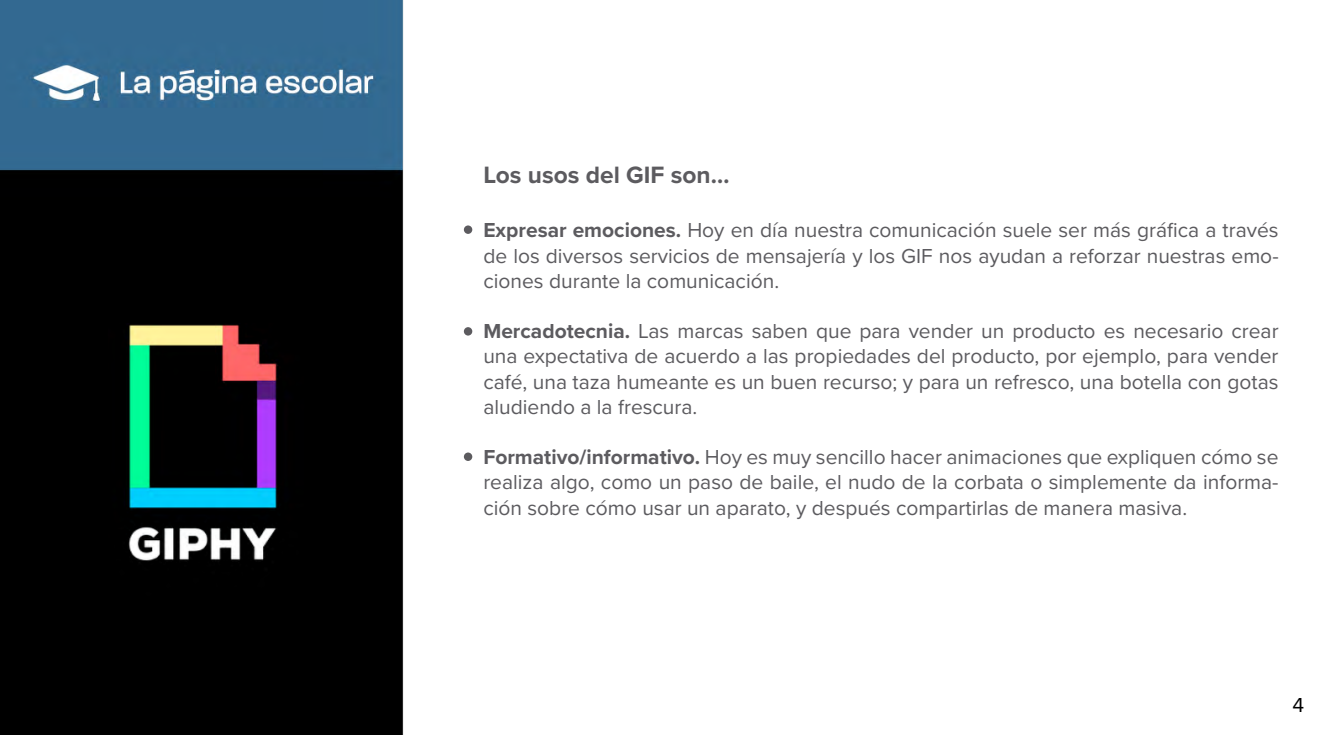
<style>
.page{position:relative;width:1330px;height:735px;background:#fff}
.page>*{position:absolute;margin:0;border:0;box-sizing:border-box;transform-origin:0 0}
.t1{font:700 24.5px "Proxima Nova";color:#5c5b5f}
.t2{font:21px/25.2px "Proxima Nova";color:#5c5b5f;text-align:justify}
.t3{font:21px "Proxima Nova";color:#000}
.s1{font-weight:700}
</style>
<div class="page">
<img style="left:0;top:0;width:473px;height:735px">
<div style="left:464px;top:327px;width:8px;height:9px;background:#5c5b5f;border-radius:50%"></div>
<div style="left:464px;top:453px;width:8px;height:8px;background:#5c5b5f;border-radius:50%"></div>
<div style="left:464px;top:225px;width:8px;height:9px;background:#5c5b5f;border-radius:50%"></div>
<p class="t1" style="left:483px;top:156px;width:248px">Los usos del GIF son…</p>
<p class="t2" style="left:483px;top:217px;width:797px"><span class="s1">Expresar emociones.</span> Hoy en día nuestra comunicación suele ser más gráfica a través de los diversos servicios de mensajería y los GIF nos ayudan a reforzar nuestras emo&shy;ciones durante la comunicación.</p>
<p class="t2" style="left:483px;top:318px;width:797px"><span class="s1">Mercadotecnia.</span> Las marcas saben que para vender un producto es necesario crear una expectativa de acuerdo a las propiedades del producto, por ejemplo, para vender café, una taza humeante es un buen recurso; y para un refresco, una botella con gotas aludiendo a la frescura.</p>
<p class="t2" style="left:483px;top:444px;width:797px"><span class="s1">Formativo/informativo.</span> Hoy es muy sencillo hacer animaciones que expliquen cómo se realiza algo, como un paso de baile, el nudo de la corbata o simplemente da informa&shy;ción sobre cómo usar un aparato, y después compartirlas de manera masiva.</p>
<p class="t3" style="left:1293px;top:689px;width:13px">4</p>
</div>
